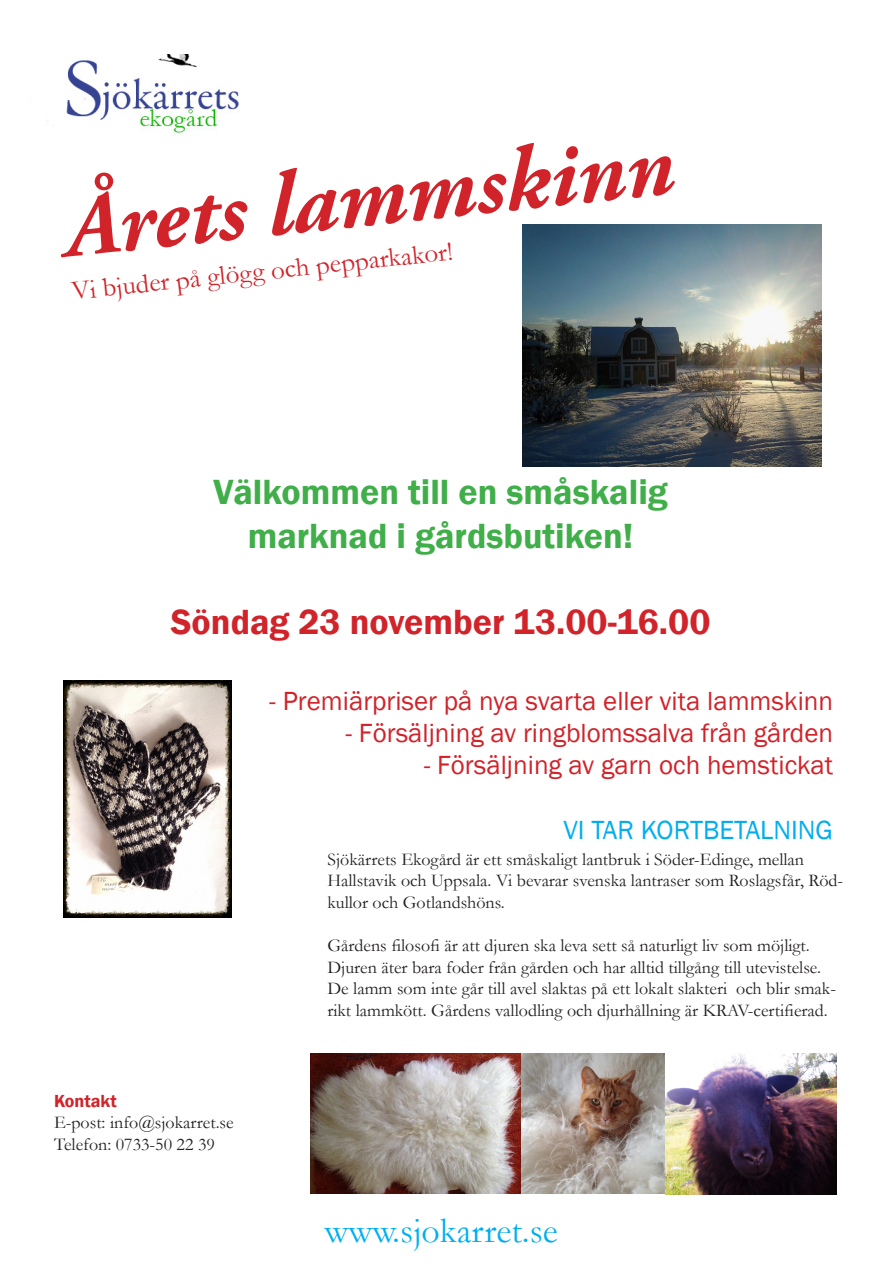
<style>
.page{position:relative;width:893px;height:1263px;background:#fff}
.page>*{position:absolute;margin:0;border:0;box-sizing:border-box;transform-origin:0 0}
.t1{font:italic 700 90px "Adobe Garamond Pro";color:#d1232a}
.t2{font:600 36px/43.2px "Franklin Gothic";color:#40ae49;text-align:center}
.t3{font:600 36px "Franklin Gothic";color:#d1232a}
.t4{font:36px "Garamond";color:#00aeef}
.t5{font:27px "Franklin Gothic";color:#d1232a}
.t6{font:27px "Garamond";color:#d1232a}
.t7{font:27px "Franklin Gothic";color:#00aeef}
.t8{font:18px/21.6px "Garamond";color:#231f20}
.t9{font:600 18px "Franklin Gothic";color:#d1232a}
</style>
<div class="page">
<img style="left:522px;top:224px;width:300px;height:242px">
<img style="left:47px;top:54px;width:192px;height:79px">
<img style="left:520px;top:1053px;width:145px;height:140px">
<img style="left:310px;top:1053px;width:210px;height:140px">
<img style="left:63px;top:680px;width:168px;height:237px">
<img style="left:665px;top:1054px;width:171px;height:140px">
<p class="t1" style="left:60px;top:176px;width:613px;rotate:-6deg">Årets lammskinn</p>
<p class="t6" style="left:70px;top:273px;width:385px;rotate:-6deg">Vi bjuder på glögg och pepparkakor!</p>
<p class="t2" style="left:213px;top:471px;width:456px">Välkommen till en småskalig marknad i gårdsbutiken!</p>
<p class="t3" style="left:171px;top:600px;width:541px">Söndag 23 november 13.00-16.00</p>
<p class="t5" style="left:269px;top:684px;width:565px">- Premiärpriser på nya svarta eller vita lammskinn</p>
<p class="t5" style="left:345px;top:716px;width:489px">- Försäljning av ringblomssalva från gården</p>
<p class="t5" style="left:424px;top:749px;width:411px">- Försäljning av garn och hemstickat</p>
<p class="t7" style="left:563px;top:813px;width:271px">VI TAR KORTBETALNING</p>
<p class="t9" style="left:54px;top:1090px;width:64px">Kontakt</p>
<p class="t8" style="left:54px;top:1111px;width:181px">E-post: info@sjokarret.se<br>Telefon: 0733-50 22 39</p>
<p class="t8" style="left:327px;top:848px;width:517px">Sjökärrets Ekogård är ett småskaligt lantbruk i Söder-Edinge, mellan<br>Hallstavik och Uppsala. Vi bevarar svenska lantraser som Roslagsfår, Röd&shy;kullor och Gotlandshöns.</p>
<p class="t8" style="left:327px;top:934px;width:510px">Gårdens filosofi är att djuren ska leva sett så naturligt liv som möjligt.<br>Djuren äter bara foder från gården och har alltid tillgång till utevistelse.<br>De lamm som inte går till avel slaktas på ett lokalt slakteri och blir smak&shy;rikt lammkött. Gårdens vallodling och djurhållning är KRAV-certifierad.</p>
<p class="t4" style="left:324px;top:1206px;width:235px">www.sjokarret.se</p>
</div>
